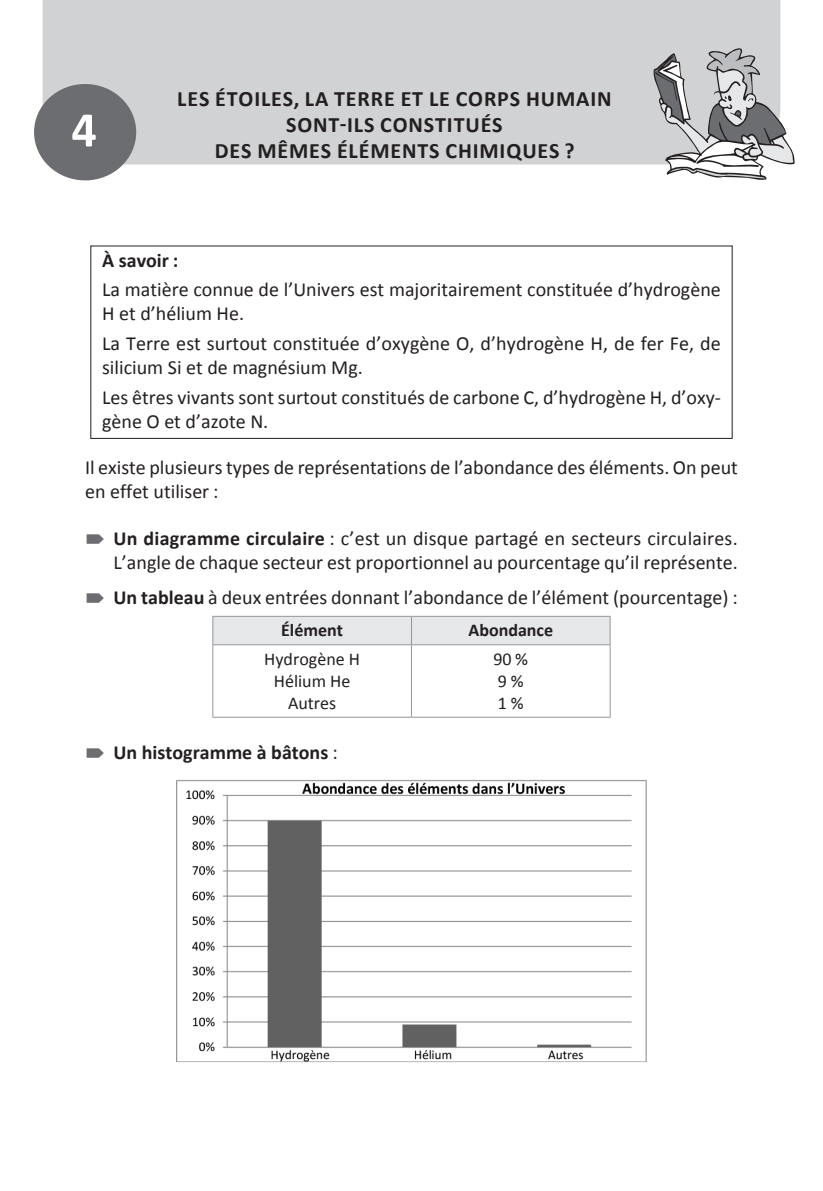
<style>
.page{position:relative;width:823px;height:1191px;background:#fff}
.page>*{position:absolute;margin:0;border:0;box-sizing:border-box;transform-origin:0 0}
.t1{font:700 50px "Calibri";color:#fff}
.t2{font:700 22px/26px "Calibri";letter-spacing:.04em;color:#231f20;text-align:center}
.t3{font:20px/24px "Calibri";color:#231f20}
.t4{font:700 20px "Calibri";color:#231f20}
.t5{font:18px/22px "Calibri";color:#231f20;text-align:center}
.t6{font:700 18px "Calibri";color:#231f20}
.s1{font-weight:700}
.s2{font-weight:400}
</style>
<div class="page">
<div style="left:43px;top:0;width:737px;height:164px;background:#d1d2d4"></div>
<svg style="left:653px;top:48px;width:141px;height:132px"></svg>
<div style="left:34px;top:84px;width:102px;height:96px;background:#6c6d70;border-radius:50%"></div>
<div style="left:90px;top:245px;width:642px;height:194px;border:1px solid #231f20"></div>
<svg style="left:212px;top:616px;width:398px;height:101px"></svg>
<hr style="left:212px;top:644px;width:199px;height:1px;background:#939598">
<hr style="left:411px;top:644px;width:199px;height:1px;background:#939598">
<img style="left:176px;top:780px;width:471px;height:283px">
<h1 class="t1" style="left:71px;top:94px;width:27px">4</h1>
<p class="t2" style="left:177px;top:84px;width:435px">LES ÉTOILES, LA TERRE ET LE CORPS HUMAIN<br>SONT-ILS CONSTITUÉS<br>DES MÊMES ÉLÉMENTS CHIMIQUES ?</p>
<p class="t4" style="left:102px;top:246px;width:78px">À savoir :</p>
<p class="t3" style="left:102px;top:277px;width:619px">La matière connue de l’Univers est majoritairement constituée d’hydrogène<br>H et d’hélium He.</p>
<p class="t3" style="left:102px;top:331px;width:619px">La Terre est surtout constituée d’oxygène O, d’hydrogène H, de fer Fe, de silicium Si et de magnésium Mg.</p>
<p class="t3" style="left:102px;top:384px;width:619px">Les êtres vivants sont surtout constitués de carbone C, d’hydrogène H, d’oxy&shy;gène O et d’azote N.</p>
<p class="t3" style="left:85px;top:455px;width:654px">Il existe plusieurs types de représentations de l’abondance des éléments. On peut en effet utiliser :</p>
<p class="t3" style="left:113px;top:526px;width:625px"><span class="s1">Un diagramme circulaire</span> : c’est un disque partagé en secteurs circulaires.<br>L’angle de chaque secteur est proportionnel au pourcentage qu’il représente.</p>
<p class="t3" style="left:113px;top:585px;width:625px"><span class="s1">Un tableau</span> à deux entrées donnant l’abondance de l’élément (pourcentage) :</p>
<p class="t6" style="left:281px;top:617px;width:63px">Élément</p>
<p class="t6" style="left:468px;top:617px;width:86px">Abondance</p>
<p class="t5" style="left:264px;top:647px;width:97px">Hydrogène H<br>Hélium He<br>Autres</p>
<p class="t5" style="left:493px;top:647px;width:36px;text-align:left">90 %<br>9 %<br>1 %</p>
<p class="t4" style="left:113px;top:738px;width:225px">Un histogramme à bâtons <span class="s2">:</span></p>
</div>
